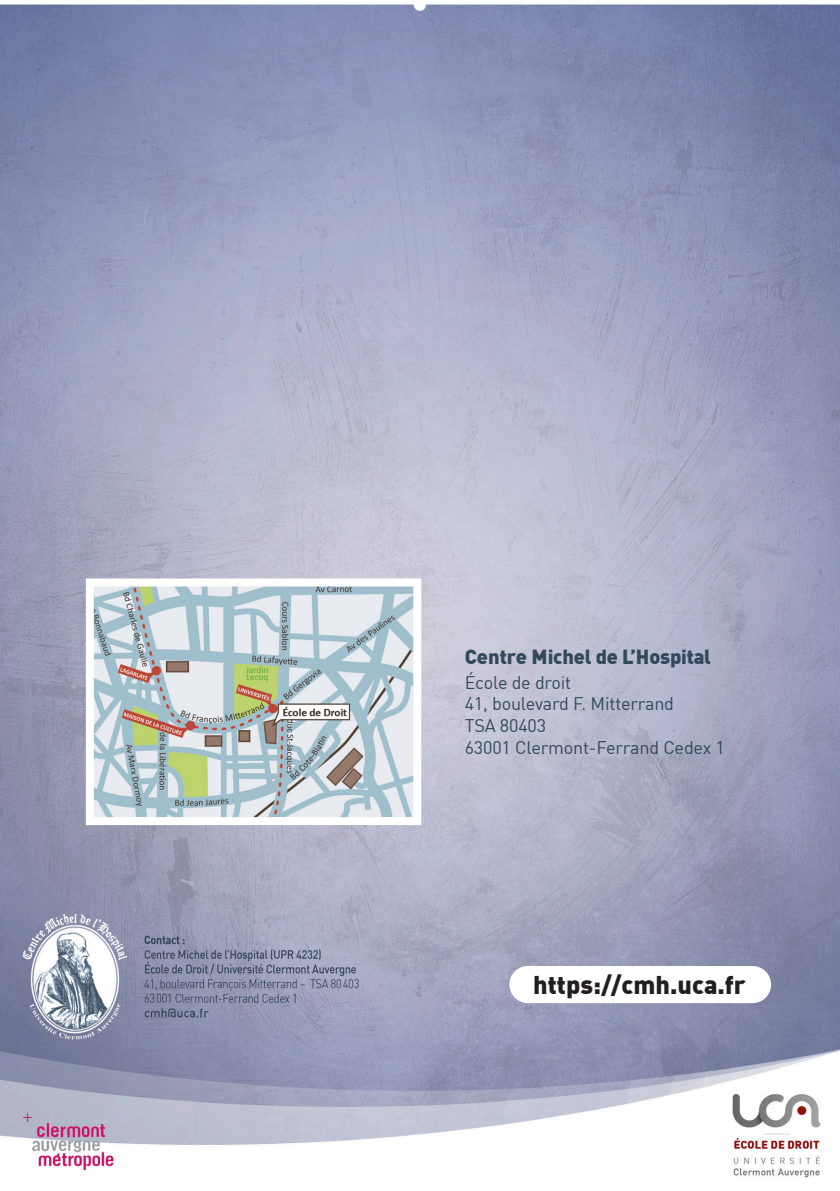
<style>
.page{position:relative;width:840px;height:1191px;background:#fff}
.page>*{position:absolute;margin:0;border:0;box-sizing:border-box;transform-origin:0 0}
.t1{font:900 25.2px "DIN Offc";color:#231f20}
.t2{font:900 20px "DIN Offc";letter-spacing:-.01em;color:#33495b}
.t3{font:18px/21.6px "DIN Offc";letter-spacing:-.01em;color:#33495b}
</style>
<div class="page">
<img style="left:0;top:4px;width:839px;height:1174px">
<img style="left:95px;top:587px;width:317px;height:229px">
<div style="left:86px;top:578px;width:335px;height:247px;border:8px solid #fff"></div>
<div style="left:509px;top:966px;width:261px;height:37px;background:#fff;border-radius:19px"></div>
<p class="t2" style="left:464px;top:644px;width:248px">Centre Michel de L’Hospital</p>
<p class="t3" style="left:464px;top:671px;width:261px">École de droit<br>41, boulevard F. Mitterrand<br>TSA 80403<br>63001 Clermont-Ferrand Cedex 1</p>
<p class="t1" style="left:533px;top:968px;width:214px">https://cmh.uca.fr</p>
</div>
